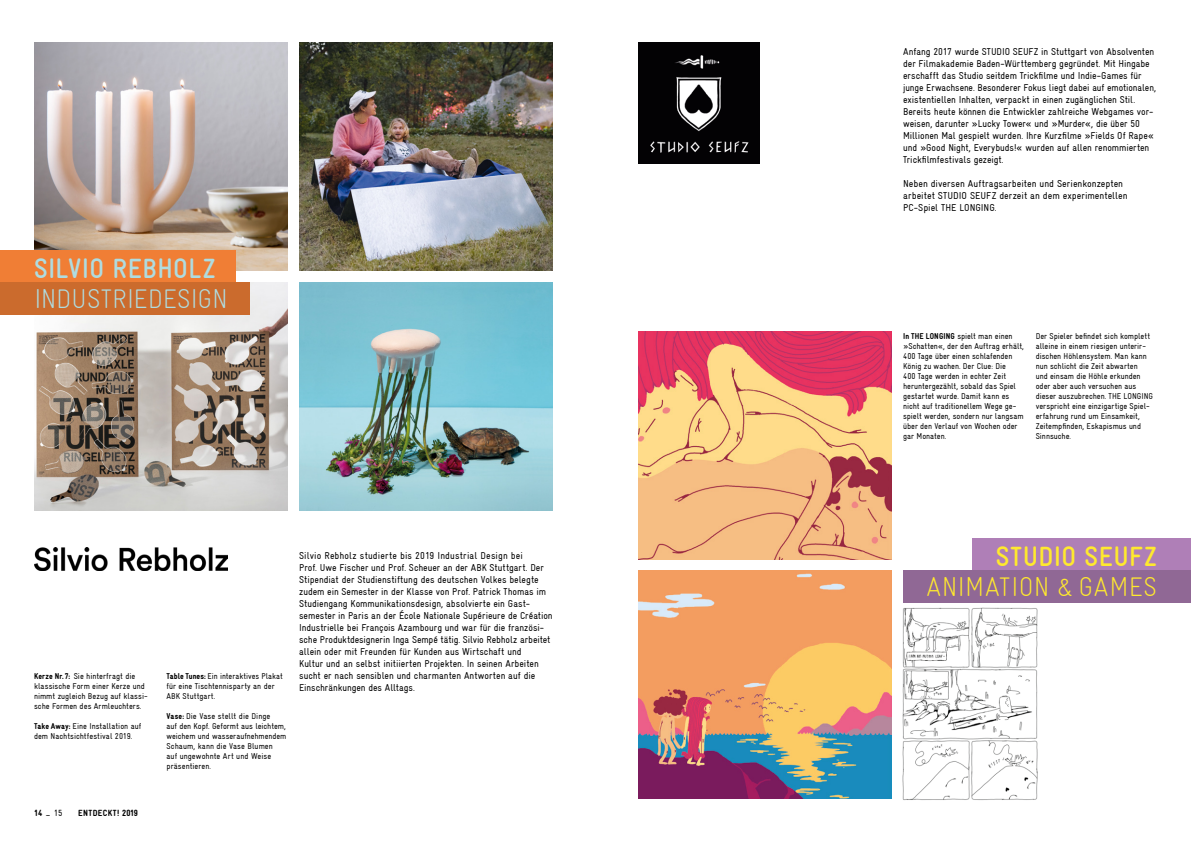
<style>
.page{position:relative;width:1191px;height:842px;background:#fff}
.page>*{position:absolute;margin:0;border:0;box-sizing:border-box;transform-origin:0 0}
.t1{font:28px "Gravur Condensed Bold CE";letter-spacing:.015em;color:#afdce0}
.t2{font:28px "Gravur Condensed Bold CE";letter-spacing:.015em;color:#ffe92e}
.t3{font:27px "Gravur Condensed Light CE";letter-spacing:.015em;color:#ffe92e}
.t4{font:27px "Gravur Condensed Light CE";letter-spacing:-.01em;color:#afdce0}
.t5{font:10px/12px "Gravur Condensed Reg CE";letter-spacing:-.005em;color:#000}
.t6{font:9px "Gravur Condensed Black CE";letter-spacing:.04em;color:#000}
.t7{font:9px "Gravur Condensed Reg CE";color:#000}
.t8{font:8.5px/10px "Gravur Condensed Reg CE";color:#000}
.s1{font-family:"Gravur Condensed Black CE"}
</style>
<div class="page">
<img style="left:638px;top:331px;width:253px;height:228px">
<img style="left:638px;top:571px;width:253px;height:228px">
<img style="left:902px;top:607px;width:136px;height:193px">
<img style="left:638px;top:43px;width:121px;height:121px">
<div style="left:972px;top:538px;width:219px;height:32px;background:#af7fb7"></div>
<div style="left:903px;top:570px;width:288px;height:33px;background:#906895"></div>
<img style="left:34px;top:283px;width:254px;height:228px">
<img style="left:34px;top:43px;width:254px;height:228px">
<img style="left:299px;top:43px;width:254px;height:228px">
<img style="left:299px;top:283px;width:254px;height:228px">
<div style="left:0;top:250px;width:235px;height:33px;background:#f07e35"></div>
<div style="left:0;top:283px;width:249px;height:32px;background:#cb6b2d"></div>
<img style="left:34px;top:547px;width:193px;height:24px">
<h1 class="t1" style="left:34px;top:253px;width:183px">SILVIO REBHOLZ</h1>
<h2 class="t4" style="left:34px;top:283px;width:195px">INDUSTRIEDESIGN</h2>
<p class="t8" style="left:34px;top:671px;width:115px"><span class="s1">Kerze Nr. 7:</span> Sie hinterfragt die klassische Form einer Kerze und nimmt zugleich Bezug auf klassi&shy;sche Formen des Armleuchters.</p>
<p class="t8" style="left:34px;top:721px;width:109px"><span class="s1">Take Away:</span> Eine Installation auf dem Nachtsichtfestival 2019.</p>
<p class="t7" style="left:34px;top:808px;width:30px"><span class="s1">14</span> _ 15</p>
<p class="t6" style="left:78px;top:808px;width:61px">ENTDECKT! 2019</p>
<p class="t8" style="left:166px;top:671px;width:118px"><span class="s1">Table Tunes:</span> Ein interaktives Plakat für eine Tischtennisparty an der<br>ABK Stuttgart.</p>
<p class="t8" style="left:166px;top:711px;width:121px"><span class="s1">Vase:</span> Die Vase stellt die Dinge<br>auf den Kopf. Geformt aus leichtem, weichem und wasseraufnehmendem<br>Schaum, kann die Vase Blumen<br>auf ungewohnte Art und Weise präsentieren.</p>
<p class="t5" style="left:299px;top:549px;width:255px">Silvio Rebholz studierte bis 2019 Industrial Design bei<br>Prof. Uwe Fischer und Prof. Scheuer an der ABK Stuttgart. Der Stipendiat der Studienstiftung des deutschen Volkes belegte zudem ein Semester in der Klasse von Prof. Patrick Thomas im Studiengang Kommunikationsdesign, absolvierte ein Gast&shy;semester in Paris an der École Nationale Supérieure de Création Industrielle bei François Azambourg und war für die französi&shy;sche Produktdesignerin Inga Sempé tätig. Silvio Rebholz arbeitet allein oder mit Freunden für Kunden aus Wirtschaft und<br>Kultur und an selbst initiierten Projekten. In seinen Arbeiten sucht er nach sensiblen und charmanten Antworten auf die Einschränkungen des Alltags.</p>
<p class="t5" style="left:903px;top:45px;width:254px">Anfang 2017 wurde STUDIO SEUFZ in Stuttgart von Absolventen der Filmakademie Baden-Württemberg gegründet. Mit Hingabe erschafft das Studio seitdem Trickfilme und Indie-Games für junge Erwachsene. Besonderer Fokus liegt dabei auf emotionalen, existentiellen Inhalten, verpackt in einen zugänglichen Stil.<br>Bereits heute können die Entwickler zahlreiche Webgames vor&shy;weisen, darunter »Lucky Tower« und »Murder«, die über 50<br>Millionen Mal gespielt wurden. Ihre Kurzfilme »Fields Of Rape« und »Good Night, Everybuds!« wurden auf allen renommierten Trickfilmfestivals gezeigt.</p>
<p class="t5" style="left:903px;top:177px;width:226px">Neben diversen Auftragsarbeiten und Serienkonzepten arbeitet STUDIO SEUFZ derzeit an dem experimentellen<br>PC-Spiel THE LONGING.</p>
<p class="t8" style="left:903px;top:331px;width:122px"><span class="s1">In THE LONGING</span> spielt man einen »Schatten«, der den Auftrag erhält,<br>400 Tage über einen schlafenden<br>König zu wachen. Der Clue: Die<br>400 Tage werden in echter Zeit heruntergezählt, sobald das Spiel gestartet wurde. Damit kann es nicht auf traditionellem Wege ge&shy;spielt werden, sondern nur langsam über den Verlauf von Wochen oder gar Monaten.</p>
<p class="t8" style="left:1035px;top:331px;width:119px">Der Spieler befindet sich komplett alleine in einem riesigen unterir&shy;dischen Höhlensystem. Man kann nun schlicht die Zeit abwarten<br>und einsam die Höhle erkunden oder aber auch versuchen aus dieser auszubrechen. THE LONGING verspricht eine einzigartige Spiel&shy;erfahrung rund um Einsamkeit,<br>Zeitempfinden, Eskapismus und<br>Sinnsuche.</p>
<h1 class="t2" style="left:995px;top:541px;width:163px">STUDIO SEUFZ</h1>
<h2 class="t3" style="left:926px;top:571px;width:232px">ANIMATION &amp; GAMES</h2>
</div>
